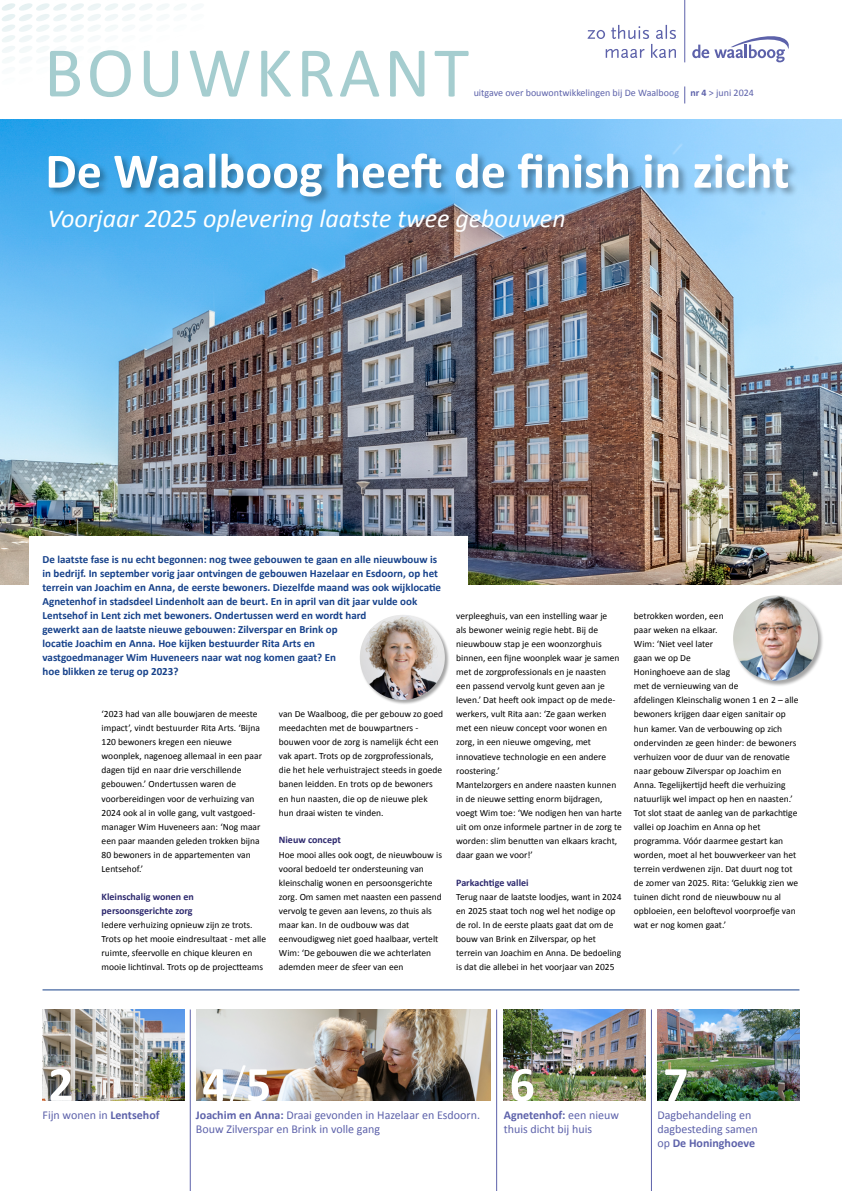
<style>
.page{position:relative;width:842px;height:1191px;background:#fff}
.page>*{position:absolute;margin:0;border:0;box-sizing:border-box;transform-origin:0 0}
.t1{font:72px "Calibri";letter-spacing:.05em;color:#a5cdcf}
.t2{font:700 50px "Calibri";color:#fff}
.t3{font:italic 26px "Calibri";color:#fff}
.t4{font:12px/14px "Calibri";color:#5d62aa}
.t5{font:700 11px/14px "Calibri";color:#17428b}
.t6{font:700 10px/14px "Calibri";color:#2c286d}
.t7{font:10px "Calibri";color:#5d62aa}
.t8{font:9.5px/14px "Calibri";color:#000}
.s1{font-weight:700}
.s2{font-weight:300}
</style>
<div class="page">
<svg style="left:2px;top:3px;width:183px;height:18px"></svg>
<svg style="left:684px;top:86px;width:1px;height:17px"></svg>
<hr style="left:190px;top:1009px;width:1px;height:182px;background:#5d62aa">
<hr style="left:496px;top:1009px;width:1px;height:182px;background:#5d62aa">
<hr style="left:651px;top:1009px;width:1px;height:182px;background:#5d62aa">
<svg style="left:692px;top:36px;width:97px;height:26px"></svg>
<svg style="left:588px;top:25px;width:88px;height:33px"></svg>
<hr style="left:684px;top:0;width:1px;height:62px;background:#5d62aa">
<img style="left:0;top:119px;width:842px;height:465px">
<img style="left:43px;top:1009px;width:141px;height:91px">
<img style="left:196px;top:1009px;width:294px;height:91px">
<img style="left:504px;top:1009px;width:141px;height:91px">
<img style="left:657px;top:1009px;width:142px;height:91px">
<hr style="left:43px;top:989px;width:756px;height:1px;background:#17428b">
<div style="left:29px;top:536px;width:439px;height:131px;background:#fff"></div>
<div style="left:47px;top:151px;width:751px;height:55px;background:#000;opacity:.35"></div>
<div style="left:732px;top:595px;width:92px;height:91px;background:#000;opacity:.35"></div>
<img style="left:733px;top:595px;width:85px;height:85px;border-radius:43px">
<div style="left:359px;top:614px;width:91px;height:91px;background:#000;opacity:.35"></div>
<img style="left:360px;top:615px;width:85px;height:85px;border-radius:43px">
<h1 class="t1" style="left:44px;top:27px;width:427px">BOUWKRANT</h1>
<p class="t7" style="left:474px;top:87px;width:282px">uitgave over bouwontwikkelingen bij De Waalboog <span class="s1">nr 4</span> &gt; juni 2024</p>
<h2 class="t2" style="left:45px;top:139px;width:746px">De Waalboog heeft de finish in zicht</h2>
<h3 class="t3" style="left:47px;top:201px;width:520px">Voorjaar 2025 oplevering laatste twee gebouwen</h3>
<p class="t5" style="left:43px;top:553px;width:400px">De laatste fase is nu echt begonnen: nog twee gebouwen te gaan en alle nieuwbouw is in bedrijf. In september vorig jaar ontvingen de gebouwen Hazelaar en Esdoorn, op het terrein van Joachim en Anna, de eerste bewoners. Diezelfde maand was ook wijklocatie Agnetenhof in stadsdeel Lindenholt aan de beurt. En in april van dit jaar vulde ook Lentsehof in Lent zich met bewoners. Ondertussen werd en wordt hard<br>gewerkt aan de laatste nieuwe gebouwen: Zilverspar en Brink op<br>locatie Joachim en Anna. Hoe kijken bestuurder Rita Arts en<br>vastgoedmanager Wim Huveneers naar wat nog komen gaat? En<br>hoe blikken ze terug op 2023?</p>
<p class="t8" style="left:102px;top:707px;width:162px">‘2023 had van alle bouwjaren de meeste impact’, vindt bestuurder Rita Arts. ‘Bijna 120 bewoners kregen een nieuwe woonplek, nagenoeg allemaal in een paar dagen tijd en naar drie verschillende gebouwen.’ Ondertussen waren de voorbereidingen voor de verhuizing van 2024 ook al in volle gang, vult vastgoed&shy;manager Wim Huveneers aan: ‘Nog maar een paar maanden geleden trokken bijna 80 bewoners in de appartementen van Lentsehof.’</p>
<p class="t6" style="left:102px;top:889px;width:94px">Kleinschalig wonen en persoonsgerichte zorg</p>
<p class="t8" style="left:102px;top:917px;width:166px">Iedere verhuizing opnieuw zijn ze trots.<br>Trots op het mooie eindresultaat - met alle ruimte, sfeervolle en chique kleuren en mooie lichtinval. Trots op de projectteams</p>
<p class="t8" style="left:279px;top:707px;width:166px">van De Waalboog, die per gebouw zo goed meedachten met de bouwpartners - bouwen voor de zorg is namelijk écht een vak apart. Trots op de zorgprofessionals, die het hele verhuistraject steeds in goede banen leidden. En trots op de bewoners en hun naasten, die op de nieuwe plek hun draai wisten te vinden.</p>
<p class="t6" style="left:279px;top:833px;width:64px">Nieuw concept</p>
<p class="t8" style="left:279px;top:847px;width:165px">Hoe mooi alles ook oogt, de nieuwbouw is vooral bedoeld ter ondersteuning van kleinschalig wonen en persoonsgerichte zorg. Om samen met naasten een passend vervolg te geven aan levens, zo thuis als maar kan. In de oudbouw was dat eenvoudigweg niet goed haalbaar, vertelt Wim: ‘De gebouwen die we achterlaten ademden meer de sfeer van een</p>
<p class="t8" style="left:456px;top:609px;width:167px">verpleeghuis, van een instelling waar je<br>als bewoner weinig regie hebt. Bij de nieuwbouw stap je een woonzorghuis binnen, een fijne woonplek waar je samen met de zorgprofessionals en je naasten een passend vervolg kunt geven aan je leven.’ Dat heeft ook impact op de mede&shy;werkers, vult Rita aan: ‘Ze gaan werken met een nieuw concept voor wonen en zorg, in een nieuwe omgeving, met innovatieve technologie en een andere roostering.’<br>Mantelzorgers en andere naasten kunnen in de nieuwe setting enorm bijdragen, voegt Wim toe: ‘We nodigen hen van harte uit om onze informele partner in de zorg te worden: slim benutten van elkaars kracht, daar gaan we voor!’</p>
<p class="t6" style="left:456px;top:875px;width:74px">Parkachtige vallei</p>
<p class="t8" style="left:456px;top:889px;width:167px">Terug naar de laatste loodjes, want in 2024 en 2025 staat toch nog wel het nodige op de rol. In de eerste plaats gaat dat om de bouw van Brink en Zilverspar, op het terrein van Joachim en Anna. De bedoeling is dat die allebei in het voorjaar van 2025</p>
<p class="t8" style="left:634px;top:609px;width:166px">betrokken worden, een<br>paar weken na elkaar.<br>Wim: ‘Niet veel later<br>gaan we op De<br>Honinghoeve aan de slag<br>met de vernieuwing van de<br>afdelingen Kleinschalig wonen 1 en 2 – alle bewoners krijgen daar eigen sanitair op hun kamer. Van de verbouwing op zich ondervinden ze geen hinder: de bewoners verhuizen voor de duur van de renovatie naar gebouw Zilverspar op Joachim en Anna. Tegelijkertijd heeft die verhuizing natuurlijk wel impact op hen en naasten.’ Tot slot staat de aanleg van de parkachtige vallei op Joachim en Anna op het programma. Vóór daarmee gestart kan worden, moet al het bouwverkeer van het terrein verdwenen zijn. Dat duurt nog tot de zomer van 2025. Rita: ‘Gelukkig zien we tuinen dicht rond de nieuwbouw nu al opbloeien, een beloftevol voorproefje van wat er nog komen gaat.’</p>
<h2 class="t2" style="left:48px;top:1052px;width:27px">2</h2>
<h2 class="t2" style="left:202px;top:1052px;width:70px">4<span class="s2">/</span>5</h2>
<h2 class="t2" style="left:510px;top:1052px;width:27px">6</h2>
<h2 class="t2" style="left:663px;top:1052px;width:27px">7</h2>
<p class="t4" style="left:504px;top:1108px;width:117px"><span class="s1">Agnetenhof:</span> een nieuw thuis dicht bij huis</p>
<p class="t4" style="left:43px;top:1108px;width:119px">Fijn wonen in <span class="s1">Lentsehof</span></p>
<p class="t4" style="left:196px;top:1108px;width:286px"><span class="s1">Joachim en Anna:</span> Draai gevonden in Hazelaar en Esdoorn.<br>Bouw Zilverspar en Brink in volle gang</p>
<p class="t4" style="left:657px;top:1108px;width:102px">Dagbehandeling en dagbesteding samen op <span class="s1">De Honinghoeve</span></p>
</div>
